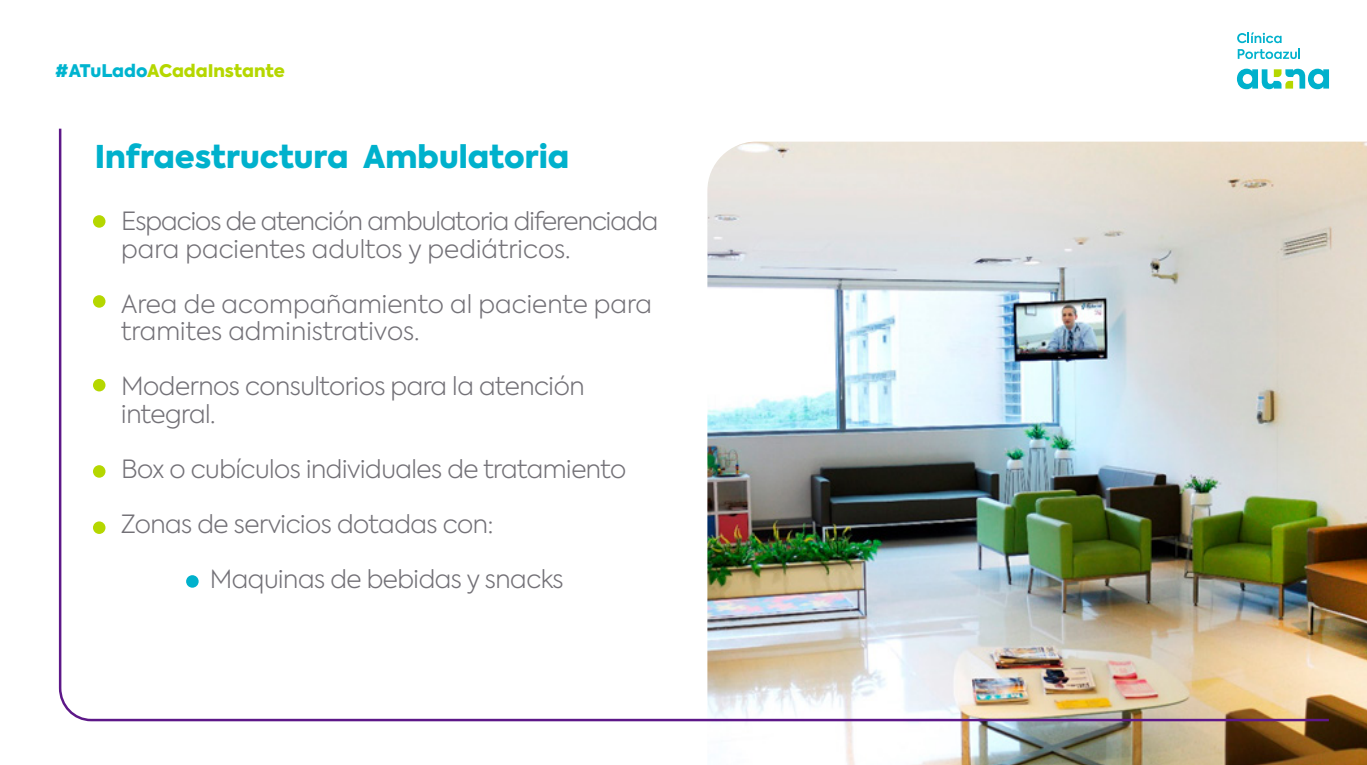
<style>
.page{position:relative;width:1367px;height:765px;background:#fff}
.page>*{position:absolute;margin:0;border:0;box-sizing:border-box;transform-origin:0 0}
.t1{font:900 31.25px "Axiforma";color:#00b1cc}
.t2{font:300 25px/27.5px "Axiforma";letter-spacing:-.02em;color:#737177}
.t3{font:300 25px/27.5px "Axiforma";letter-spacing:-.04em;color:#737177}
.t4{font:300 25px/27.5px "Axiforma";color:#737177}
.t5{font:900 17.38px "Axiforma";letter-spacing:-.005em;color:#b5d700}
.s1{color:#00b4cf}
</style>
<div class="page">
<img style="left:845px;top:142px;width:522px;height:623px">
<svg style="left:1237px;top:69px;width:92px;height:20px"></svg>
<svg style="left:1237px;top:32px;width:44px;height:11px"></svg>
<svg style="left:1237px;top:49px;width:63px;height:10px"></svg>
<img style="left:58px;top:128px;width:1273px;height:595px">
<div style="left:93px;top:215px;width:12px;height:13px;background:#b5d700;border-radius:50%"></div>
<div style="left:93px;top:295px;width:12px;height:13px;background:#b5d700;border-radius:50%"></div>
<div style="left:93px;top:379px;width:12px;height:12px;background:#b5d700;border-radius:50%"></div>
<div style="left:93px;top:465px;width:12px;height:13px;background:#b5d700;border-radius:50%"></div>
<div style="left:93px;top:521px;width:12px;height:13px;background:#b5d700;border-radius:50%"></div>
<div style="left:186px;top:575px;width:13px;height:13px;background:#00b1cc;border-radius:50%"></div>
<p class="t5" style="left:55px;top:59px;width:231px"><span class="s1">#ATuLado</span>ACadaInstante</p>
<p class="t1" style="left:95px;top:134px;width:476px">Infraestructura Ambulatoria</p>
<p class="t3" style="left:121px;top:207px;width:539px">Espacios de atención ambulatoria diferenciada para pacientes adultos y pediátricos.</p>
<p class="t4" style="left:121px;top:290px;width:532px">Area de acompañamiento al paciente para tramites administrativos.</p>
<p class="t2" style="left:121px;top:372px;width:465px">Modernos consultorios para la atención integral.</p>
<p class="t2" style="left:121px;top:441px;width:507px;line-height:55px">Box o cubículos individuales de tratamiento<br>Zonas de servicios dotadas con:</p>
<p class="t2" style="left:210px;top:565px;width:355px">Maquinas de bebidas y snacks</p>
</div>
